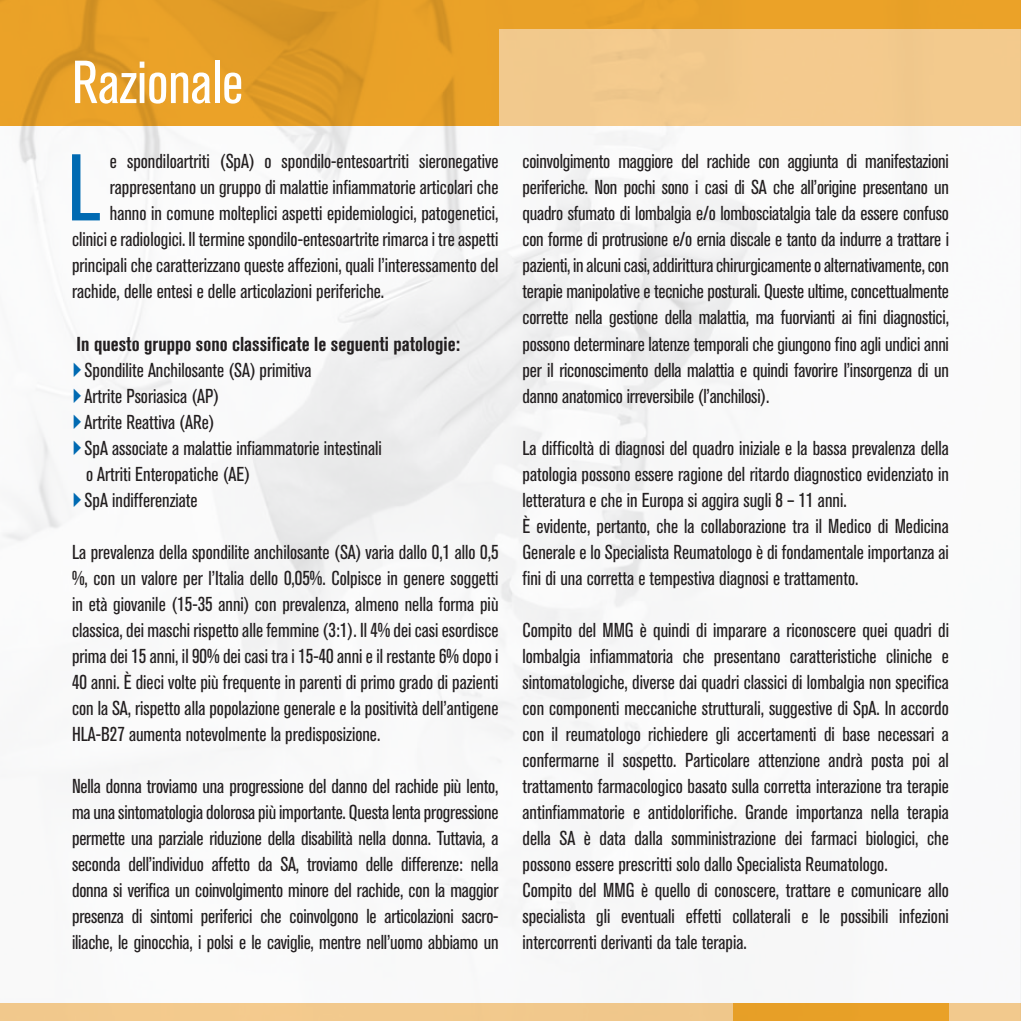
<style>
.page{position:relative;width:1021px;height:1021px;background:#fff}
.page>*{position:absolute;margin:0;border:0;box-sizing:border-box;transform-origin:0 0}
.t1{font:condensed 93.6px "Akzidenz Grotesk BQ";color:#006ab2}
.t2{font:condensed 60px "Akzidenz Grotesk BQ";color:#fff}
.t3{font:condensed 20px/26px "Akzidenz Grotesk BQ";color:#231f20}
.t4{font:700 condensed 20px "Akzidenz Grotesk BQ";color:#231f20}
</style>
<div class="page">
<img style="left:0;top:0;width:1021px;height:1020px">
<svg style="left:74px;top:362px;width:7px;height:14px"></svg>
<svg style="left:74px;top:388px;width:7px;height:14px"></svg>
<svg style="left:74px;top:414px;width:7px;height:14px"></svg>
<svg style="left:74px;top:440px;width:7px;height:14px"></svg>
<svg style="left:74px;top:492px;width:7px;height:14px"></svg>
<h2 class="t2" style="left:72px;top:49px;width:173px">Razionale</h2>
<h1 class="t1" style="left:67px;top:135px;width:35px">L</h1>
<p class="t3" style="left:110px;top:149px;width:390px">e spondiloartriti (SpA) o spondilo-entesoartriti sieronegative</p>
<p class="t3" style="left:110px;top:175px;width:390px">rappresentano un gruppo di malattie infiammatorie articolari che</p>
<p class="t3" style="left:110px;top:201px;width:390px">hanno in comune molteplici aspetti epidemiologici, patogenetici,</p>
<p class="t3" style="left:72px;top:227px;width:428px">clinici e radiologici. Il termine spondilo-entesoartrite rimarca i tre aspetti</p>
<p class="t3" style="left:72px;top:253px;width:428px">principali che caratterizzano queste affezioni, quali l’interessamento del</p>
<p class="t3" style="left:72px;top:279px;width:314px">rachide, delle entesi e delle articolazioni periferiche.</p>
<p class="t4" style="left:77px;top:332px;width:385px">In questo gruppo sono classificate le seguenti patologie:</p>
<p class="t3" style="left:85px;top:357px;width:299px">Spondilite Anchilosante (SA) primitiva<br>Artrite Psoriasica (AP)<br>Artrite Reattiva (ARe)<br>SpA associate a malattie infiammatorie intestinali o Artriti Enteropatiche (AE)<br>SpA indifferenziate</p>
<p class="t3" style="left:72px;top:539px;width:428px;text-align:justify">La prevalenza della spondilite anchilosante (SA) varia dallo 0,1 allo 0,5 %, con un valore per l’Italia dello 0,05%. Colpisce in genere soggetti in età giovanile (15-35 anni) con prevalenza, almeno nella forma più classica, dei maschi rispetto alle femmine (3:1). Il 4% dei casi esordisce prima dei 15 anni, il 90% dei casi tra i 15-40 anni e il restante 6% dopo i 40 anni. È dieci volte più frequente in parenti di primo grado di pazienti con la SA, rispetto alla popolazione generale e la positività dell’antigene HLA-B27 aumenta notevolmente la predisposizione.</p>
<p class="t3" style="left:72px;top:773px;width:428px;text-align:justify">Nella donna troviamo una progressione del danno del rachide più lento, ma una sintomatologia dolorosa più importante. Questa lenta progressione permette una parziale riduzione della disabilità nella donna. Tuttavia, a seconda dell’individuo affetto da SA, troviamo delle differenze: nella donna si verifica un coinvolgimento minore del rachide, con la maggior presenza di sintomi periferici che coinvolgono le articolazioni sacro&shy;iliache, le ginocchia, i polsi e le caviglie, mentre nell’uomo abbiamo un</p>
<p class="t3" style="left:522px;top:149px;width:428px;text-align:justify">coinvolgimento maggiore del rachide con aggiunta di manifestazioni periferiche. Non pochi sono i casi di SA che all’origine presentano un quadro sfumato di lombalgia e/o lombosciatalgia tale da essere confuso con forme di protrusione e/o ernia discale e tanto da indurre a trattare i pazienti, in alcuni casi, addirittura chirurgicamente o alternativamente, con terapie manipolative e tecniche posturali. Queste ultime, concettualmente corrette nella gestione della malattia, ma fuorvianti ai fini diagnostici, possono determinare latenze temporali che giungono fino agli undici anni per il riconoscimento della malattia e quindi favorire l’insorgenza di un danno anatomico irreversibile (l’anchilosi).</p>
<p class="t3" style="left:522px;top:435px;width:428px">La difficoltà di diagnosi del quadro iniziale e la bassa prevalenza della patologia possono essere ragione del ritardo diagnostico evidenziato in letteratura e che in Europa si aggira sugli 8 – 11 anni.<br>È evidente, pertanto, che la collaborazione tra il Medico di Medicina Generale e lo Specialista Reumatologo è di fondamentale importanza ai fini di una corretta e tempestiva diagnosi e trattamento.</p>
<p class="t3" style="left:522px;top:617px;width:428px">Compito del MMG è quindi di imparare a riconoscere quei quadri di lombalgia infiammatoria che presentano caratteristiche cliniche e sintomatologiche, diverse dai quadri classici di lombalgia non specifica con componenti meccaniche strutturali, suggestive di SpA. In accordo con il reumatologo richiedere gli accertamenti di base necessari a confermarne il sospetto. Particolare attenzione andrà posta poi al trattamento farmacologico basato sulla corretta interazione tra terapie antinfiammatorie e antidolorifiche. Grande importanza nella terapia della SA è data dalla somministrazione dei farmaci biologici, che possono essere prescritti solo dallo Specialista Reumatologo.<br>Compito del MMG è quello di conoscere, trattare e comunicare allo specialista gli eventuali effetti collaterali e le possibili infezioni intercorrenti derivanti da tale terapia.</p>
</div>
